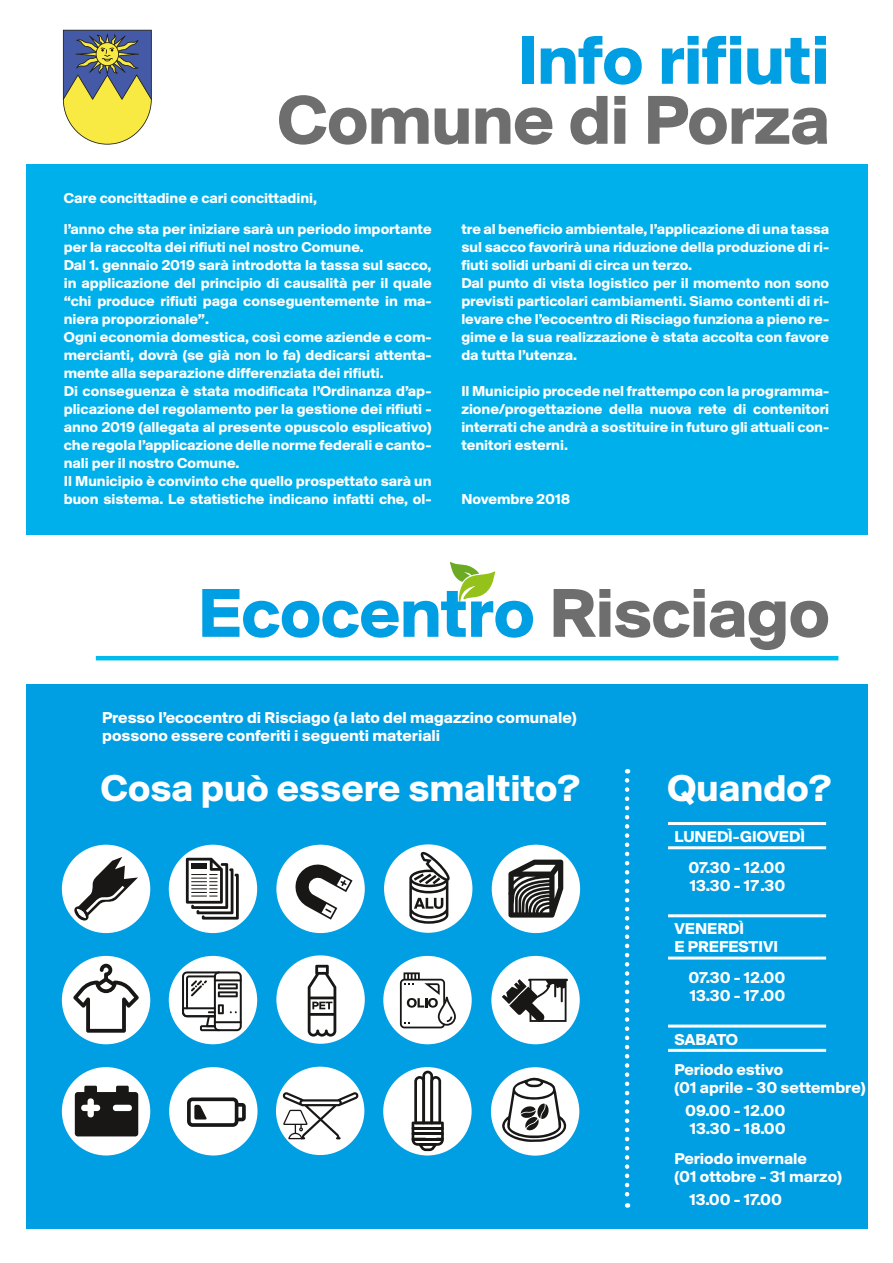
<style>
.page{position:relative;width:893px;height:1263px;background:#fff}
.page>*{position:absolute;margin:0;border:0;box-sizing:border-box;transform-origin:0 0}
.t1{font:700 72px "Suisse BP Intl";letter-spacing:-.01em;color:#009ee3}
.t2{font:700 72px "Suisse BP Intl";letter-spacing:-.01em;color:#6e6e6e}
.t3{font:700 39px "Suisse BP Intl";color:#fff}
.t4{font:700 16.5px/18px "Suisse BP Intl";color:#fff}
.t5{font:700 15px/18px "Suisse BP Intl";color:#fff}
.s1{color:#6e6e6e}
</style>
<div class="page">
<hr style="left:96px;top:656px;width:742px;height:4px;background:#0be">
<svg style="left:450px;top:562px;width:45px;height:39px"></svg>
<div style="left:26px;top:165px;width:841px;height:370px;background:#00b0eb"></div>
<div style="left:26px;top:685px;width:841px;height:544px;background:#009ee3"></div>
<hr style="left:668px;top:822px;width:158px;height:3px;background:#fff">
<hr style="left:668px;top:846px;width:158px;height:3px;background:#fff">
<hr style="left:668px;top:914px;width:158px;height:3px;background:#fff">
<hr style="left:668px;top:956px;width:158px;height:3px;background:#fff">
<hr style="left:668px;top:1024px;width:158px;height:3px;background:#fff">
<hr style="left:668px;top:1049px;width:158px;height:3px;background:#fff">
<div style="left:62px;top:956px;width:88px;height:88px;background:#fff;border-radius:50%"></div>
<svg style="left:73px;top:964px;width:66px;height:69px"></svg>
<div style="left:62px;top:1067px;width:88px;height:88px;background:#fff;border-radius:50%"></div>
<svg style="left:75px;top:1086px;width:63px;height:50px"></svg>
<div style="left:491px;top:1067px;width:88px;height:88px;background:#fff;border-radius:50%"></div>
<svg style="left:500px;top:1078px;width:67px;height:64px"></svg>
<div style="left:276px;top:1067px;width:88px;height:88px;background:#fff;border-radius:50%"></div>
<svg style="left:283px;top:1092px;width:75px;height:47px"></svg>
<div style="left:169px;top:1067px;width:89px;height:88px;background:#fff;border-radius:50%"></div>
<svg style="left:187px;top:1097px;width:59px;height:30px"></svg>
<div style="left:383px;top:1067px;width:89px;height:88px;background:#fff;border-radius:50%"></div>
<svg style="left:412px;top:1071px;width:32px;height:80px"></svg>
<hr style="left:413px;top:1127px;width:29px;height:2px;background:#181716">
<hr style="left:413px;top:1132px;width:29px;height:3px;background:#181716">
<hr style="left:413px;top:1138px;width:29px;height:2px;background:#181716">
<div style="left:491px;top:956px;width:89px;height:88px;background:#fff;border-radius:50%"></div>
<svg style="left:502px;top:979px;width:66px;height:43px"></svg>
<div style="left:276px;top:955px;width:89px;height:89px;background:#fff;border-radius:50%"></div>
<svg style="left:308px;top:965px;width:28px;height:71px"></svg>
<div style="left:383px;top:956px;width:89px;height:88px;background:#fff;border-radius:50%"></div>
<svg style="left:400px;top:972px;width:56px;height:56px"></svg>
<div style="left:62px;top:845px;width:88px;height:88px;background:#fff;border-radius:50%"></div>
<svg style="left:74px;top:857px;width:64px;height:64px"></svg>
<div style="left:384px;top:844px;width:88px;height:89px;background:#fff;border-radius:50%"></div>
<svg style="left:409px;top:851px;width:41px;height:73px"></svg>
<div style="left:169px;top:956px;width:88px;height:88px;background:#fff;border-radius:50%"></div>
<svg style="left:182px;top:971px;width:60px;height:60px"></svg>
<div style="left:492px;top:845px;width:88px;height:88px;background:#fff;border-radius:50%"></div>
<svg style="left:508px;top:860px;width:55px;height:57px"></svg>
<div style="left:276px;top:845px;width:89px;height:88px;background:#fff;border-radius:50%"></div>
<svg style="left:295px;top:864px;width:57px;height:56px"></svg>
<div style="left:169px;top:845px;width:88px;height:88px;background:#fff;border-radius:50%"></div>
<svg style="left:186px;top:858px;width:53px;height:61px"></svg>
<div style="left:191px;top:863px;width:16px;height:6px;background:#181716"></div>
<svg style="left:625px;top:780px;width:4px;height:428px"></svg>
<svg style="left:63px;top:30px;width:89px;height:115px"></svg>
<h1 class="t1" style="left:518px;top:18px;width:314px">Info rifiuti</h1>
<h1 class="t2" style="left:278px;top:78px;width:554px">Comune di Porza</h1>
<p class="t5" style="left:64px;top:183px;width:369px;line-height:30.8px">Care concittadine e cari concittadini,<br>l’anno che sta per iniziare sarà un periodo importante</p>
<p class="t5" style="left:64px;top:238px;width:369px">per la raccolta dei rifiuti nel nostro Comune.<br>Dal 1. gennaio 2019 sarà introdotta la tassa sul sacco, in applicazione del principio di causalità per il quale “chi produce rifiuti paga conseguentemente in ma&shy;niera proporzionale”.<br>Ogni economia domestica, così come aziende e com&shy;mercianti, dovrà (se già non lo fa) dedicarsi attenta&shy;mente alla separazione differenziata dei rifiuti.<br>Di conseguenza è stata modificata l’Ordinanza d’ap&shy;plicazione del regolamento per la gestione dei rifiuti - anno 2019 (allegata al presente opuscolo esplicativo) che regola l’applicazione delle norme federali e canto&shy;nali per il nostro Comune.<br>Il Municipio è convinto che quello prospettato sarà un buon sistema. Le statistiche indicano infatti che, ol-</p>
<p class="t5" style="left:461px;top:220px;width:369px">tre al beneficio ambientale, l’applicazione di una tassa sul sacco favorirà una riduzione della produzione di ri&shy;fiuti solidi urbani di circa un terzo.<br>Dal punto di vista logistico per il momento non sono previsti particolari cambiamenti. Siamo contenti di ri&shy;levare che l’ecocentro di Risciago funziona a pieno re&shy;gime e la sua realizzazione è stata accolta con favore da tutta l’utenza.</p>
<p class="t5" style="left:461px;top:382px;width:369px;text-align:justify">Il Municipio procede nel frattempo con la programma&shy;zione/progettazione della nuova rete di contenitori interrati che andrà a sostituire in futuro gli attuali con&shy;tenitori esterni.</p>
<p class="t5" style="left:461px;top:490px;width:110px">Novembre 2018</p>
<h1 class="t1" style="left:198px;top:571px;width:633px">Ecocentro <span class="s1">Risciago</span></h1>
<p class="t4" style="left:102px;top:708px;width:476px">Presso l’ecocentro di Risciago (a lato del magazzino comunale) possono essere conferiti i seguenti materiali</p>
<h2 class="t3" style="left:101px;top:765px;width:481px">Cosa può essere smaltito?</h2>
<h2 class="t3" style="left:667px;top:765px;width:166px">Quando?</h2>
<p class="t4" style="left:674px;top:821px;width:132px;line-height:30.8px;text-align:center">LUNEDÌ-GIOVEDÌ<br>07.30 - 12.00</p>
<p class="t4" style="left:690px;top:876px;width:97px">13.30 - 17.30</p>
<p class="t4" style="left:674px;top:919px;width:105px">VENERDÌ<br>E PREFESTIVI</p>
<p class="t4" style="left:688px;top:968px;width:99px">07.30 - 12.00<br>13.30 - 17.00</p>
<p class="t4" style="left:674px;top:1023px;width:110px;line-height:30.8px">SABATO<br>Periodo estivo</p>
<p class="t4" style="left:685px;top:1076px;width:182px;line-height:22.2px;text-indent:-11px">(01 aprile - 30 settembre)<br>09.00 - 12.00</p>
<p class="t4" style="left:674px;top:1112px;width:134px;line-height:30.8px;text-align:center">13.30 - 18.00<br>Periodo invernale</p>
<p class="t4" style="left:689px;top:1165px;width:154px;line-height:22.2px;text-indent:-15px">(01 ottobre - 31 marzo)<br>13.00 - 17.00</p>
</div>
